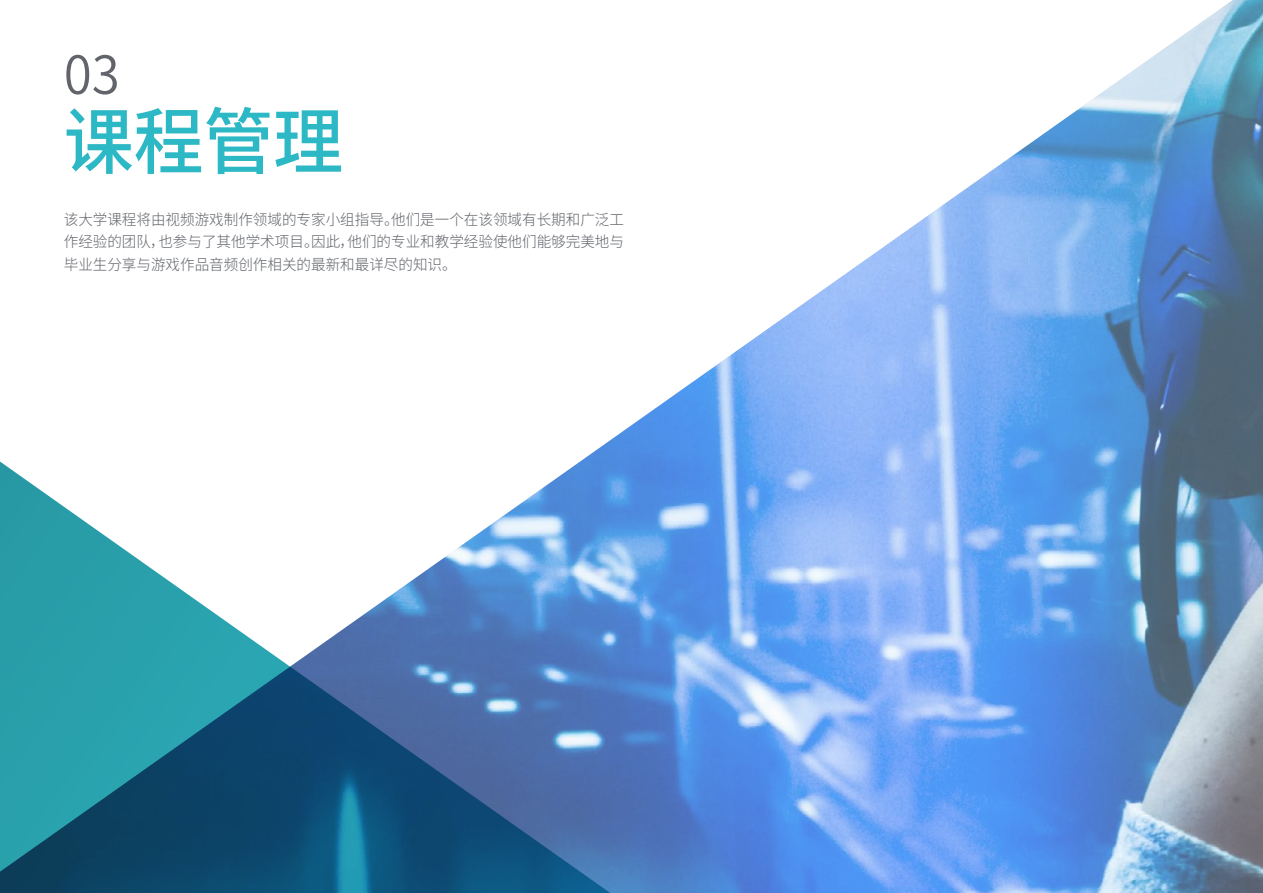
<style>
.page{position:relative;width:1263px;height:893px;background:#fff}
.page>*{position:absolute;margin:0;border:0;box-sizing:border-box;transform-origin:0 0}
.t1{font:500 72px "Source Han Sans CN";color:#2db8c5}
.t2{font:52.5px "Source Han Sans CN";color:#61646a}
.t3{font:300 15px/22.5px "Source Han Sans CN";color:#61646a;text-align:justify}
</style>
<div class="page">
<img style="left:602px;top:0;width:661px;height:893px">
<svg style="left:0;top:446px;width:640px;height:447px"></svg>
<h2 class="t2" style="left:64px;top:45px;width:57px">03</h2>
<h1 class="t1" style="left:64px;top:101px;width:281px">课程管理</h1>
<p class="t3" style="left:64px;top:208px;width:562px">该大学课程将由视频游戏制作领域的专家小组指导。他们是一个在该领域有长期和广泛工作经验的团队，也参与了其他学术项目。因此，他们的专业和教学经验使他们能够完美地与毕业生分享与游戏作品音频创作相关的最新和最详尽的知识。</p>
</div>
